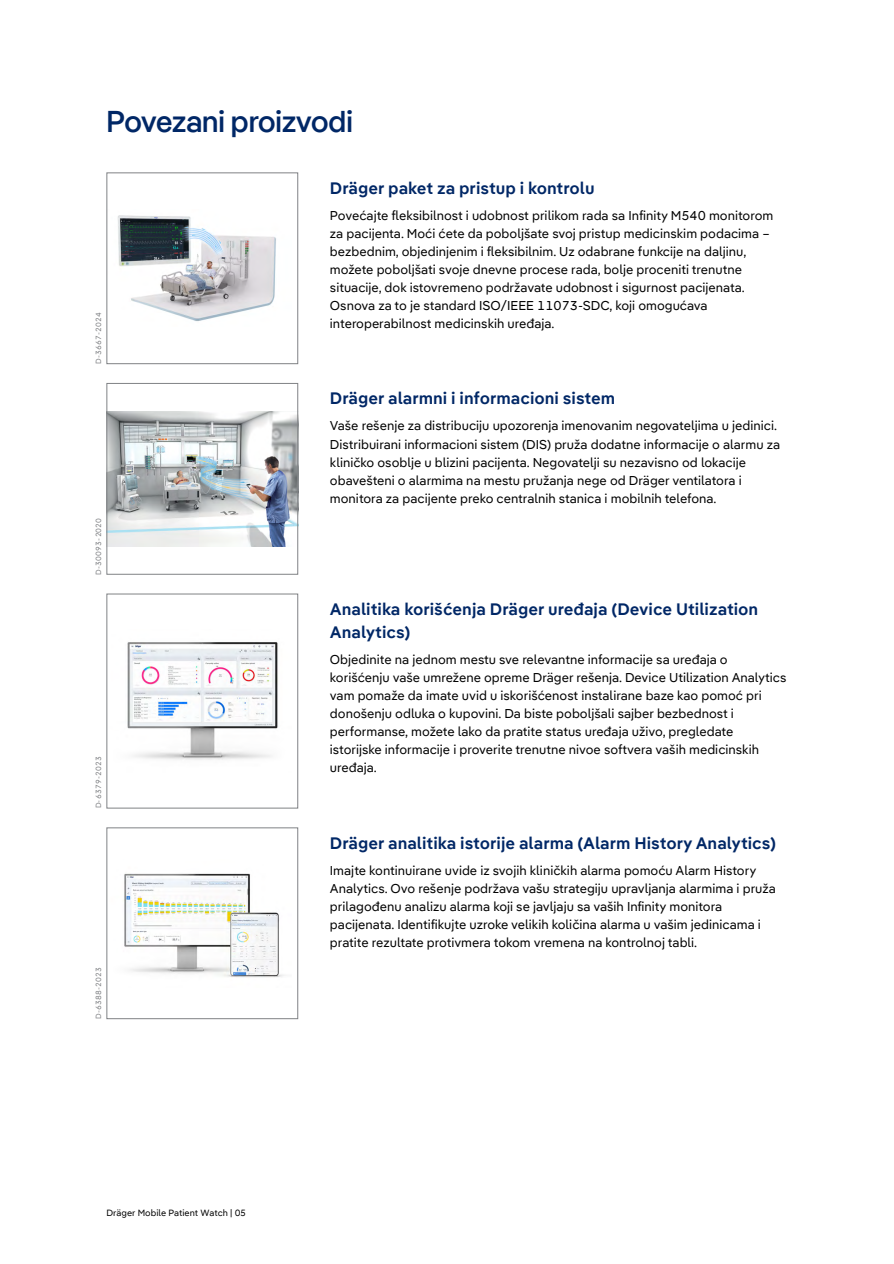
<style>
.page{position:relative;width:894px;height:1264px;background:#fff}
.page>*{position:absolute;margin:0;border:0;box-sizing:border-box;transform-origin:0 0}
.ps_page_hl{font:500 30px "Draeger Pangea";color:#002766}
.ps_blue_hl{font:600 16.5px/23.2px "Draeger Pangea Text";color:#002766}
.ps_copy{font:12.75px/18px "Draeger Pangea Text";color:#000}
.t1{font:9px "Draeger Pangea Text";color:#000}
.ps_img_number{font:7.5px "Draeger Pangea Text";letter-spacing:.025em;color:#808285}
</style>
<div class="page">
<img style="left:124px;top:873px;width:160px;height:105px">
<div style="left:106px;top:827px;width:192px;height:191px;border:1px solid #808285"></div>
<img style="left:127px;top:642px;width:151px;height:118px">
<div style="left:106px;top:593px;width:192px;height:215px;border:1px solid #808285"></div>
<img style="left:108px;top:411px;width:188px;height:135px">
<div style="left:106px;top:383px;width:192px;height:191px;border:1px solid #808285"></div>
<img style="left:117px;top:215px;width:159px;height:106px">
<div style="left:106px;top:172px;width:192px;height:192px;border:1px solid #808285"></div>
<p class="ps_page_hl" style="left:106px;top:100px;width:248px">Povezani proizvodi</p>
<p class="ps_img_number" style="left:93px;top:364px;width:53px;rotate:-90deg">D-3667-2024</p>
<p class="ps_img_number" style="left:93px;top:574px;width:58px;rotate:-90deg">D-30093-2020</p>
<p class="ps_img_number" style="left:93px;top:808px;width:53px;rotate:-90deg">D-6379-2023</p>
<p class="ps_img_number" style="left:93px;top:1018px;width:53px;rotate:-90deg">D-6388-2023</p>
<p class="t1" style="left:106px;top:1205px;width:141px">Dräger Mobile Patient Watch | 05</p>
<p class="ps_blue_hl" style="left:330px;top:175px;width:266px">Dräger paket za pristup i kontrolu</p>
<p class="ps_copy" style="left:330px;top:205px;width:445px">Povećajte fleksibilnost i udobnost prilikom rada sa Infinity M540 monitorom za pacijenta. Moći ćete da poboljšate svoj pristup medicinskim podacima – bezbednim, objedinjenim i fleksibilnim. Uz odabrane funkcije na daljinu, možete poboljšati svoje dnevne procese rada, bolje proceniti trenutne situacije, dok istovremeno podržavate udobnost i sigurnost pacijenata.<br>Osnova za to je standard ISO/IEEE 11073-SDC, koji omogućava interoperabilnost medicinskih uređaja.</p>
<p class="ps_blue_hl" style="left:330px;top:386px;width:287px">Dräger alarmni i informacioni sistem</p>
<p class="ps_copy" style="left:330px;top:416px;width:451px">Vaše rešenje za distribuciju upozorenja imenovanim negovateljima u jedinici.<br>Distribuirani informacioni sistem (DIS) pruža dodatne informacije o alarmu za kliničko osoblje u blizini pacijenta. Negovatelji su nezavisno od lokacije obavešteni o alarmima na mestu pružanja nege od Dräger ventilatora i monitora za pacijente preko centralnih stanica i mobilnih telefona.</p>
<p class="ps_blue_hl" style="left:330px;top:596px;width:430px">Analitika korišćenja Dräger uređaja (Device Utilization<br>Analytics)</p>
<p class="ps_copy" style="left:330px;top:650px;width:458px">Objedinite na jednom mestu sve relevantne informacije sa uređaja o korišćenju vaše umrežene opreme Dräger rešenja. Device Utilization Analytics vam pomaže da imate uvid u iskorišćenost instalirane baze kao pomoć pri donošenju odluka o kupovini. Da biste poboljšali sajber bezbednost i performanse, možete lako da pratite status uređaja uživo, pregledate istorijske informacije i proverite trenutne nivoe softvera vaših medicinskih uređaja.</p>
<p class="ps_blue_hl" style="left:330px;top:830px;width:447px">Dräger analitika istorije alarma (Alarm History Analytics)</p>
<p class="ps_copy" style="left:330px;top:860px;width:447px">Imajte kontinuirane uvide iz svojih kliničkih alarma pomoću Alarm History Analytics. Ovo rešenje podržava vašu strategiju upravljanja alarmima i pruža prilagođenu analizu alarma koji se javljaju sa vaših Infinity monitora pacijenata. Identifikujte uzroke velikih količina alarma u vašim jedinicama i pratite rezultate protivmera tokom vremena na kontrolnoj tabli.</p>
</div>
